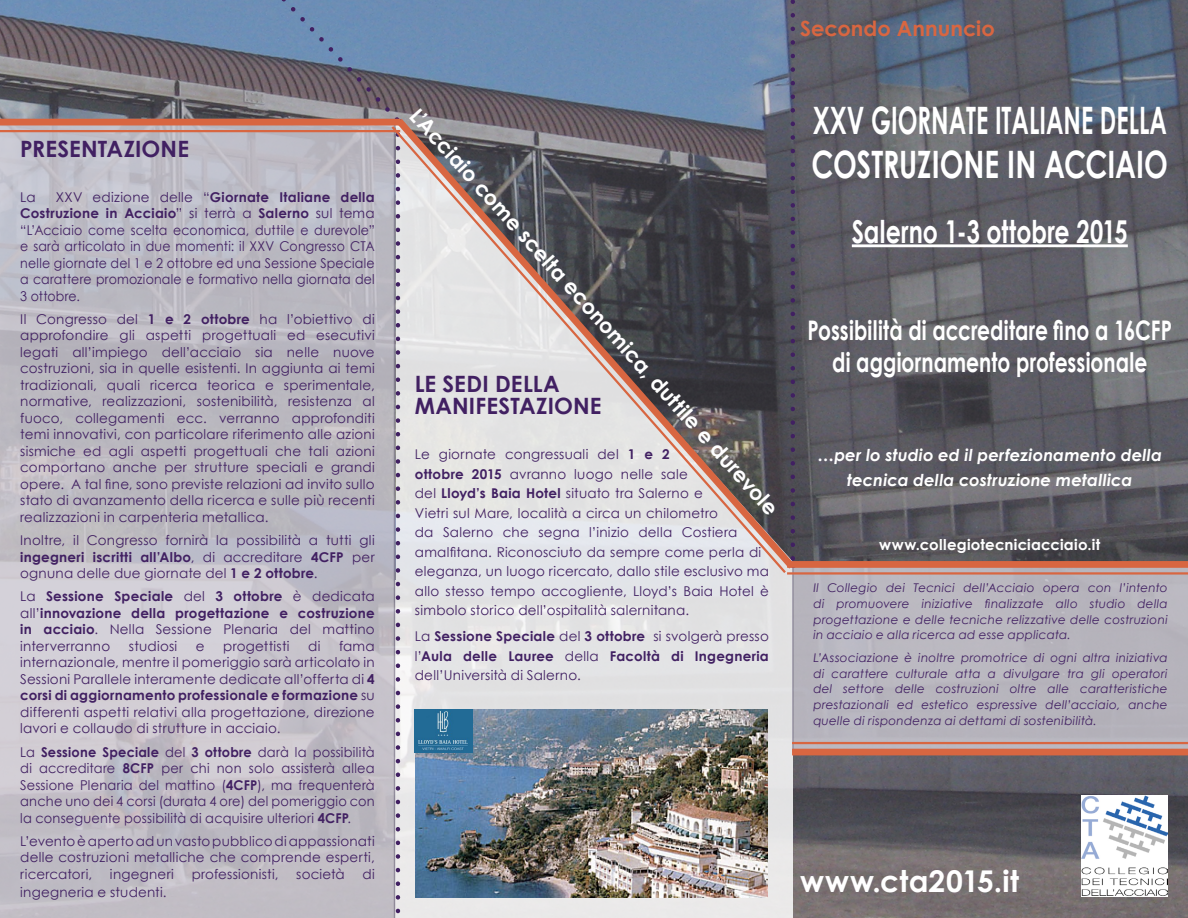
<style>
.page{position:relative;width:1188px;height:918px;background:#fff}
.page>*{position:absolute;margin:0;border:0;box-sizing:border-box;transform-origin:0 0}
.t1{font:700 37.8px/44.2px "Century Gothic";color:#fff;scale:.67 1}
.t2{font:700 31.5px "Century Gothic";color:#fff;scale:.75 1}
.t3{font:700 30px "Century Gothic";letter-spacing:.005em;color:#fff}
.t4{font:700 27px/32.2px "Century Gothic";letter-spacing:.005em;color:#fff;text-align:center;scale:.75 1}
.t5{font:700 22.5px/22.5px "Century Gothic";letter-spacing:.01em;color:#412062}
.t6{font:700 21px "Century Gothic";color:#fff}
.t7{font:700 21px "Century Gothic";color:#d86641}
.t8{font:italic 700 16.5px/24.8px "Century Gothic";letter-spacing:.01em;color:#fff;text-align:center}
.t9{font:700 15px "Century Gothic";letter-spacing:.015em;color:#fff}
.t10{font:13.5px/16.5px "Century Gothic";letter-spacing:.02em;color:#412062;text-align:justify}
.t11{font:700 13.5px/16.5px "Century Gothic";letter-spacing:.015em;color:#412062;text-align:justify}
.t12{font:13.5px/16.5px "Century Gothic";letter-spacing:.02em;color:#412062;text-align:justify;scale:.96 1}
.t13{font:italic 12px/15.8px "Century Gothic";letter-spacing:.02em;color:#412062;text-align:justify}
.s1{font-weight:700}
.s2{font-weight:400}
</style>
<div class="page">
<img style="left:0;top:0;width:1188px;height:918px">
<div style="left:395px;top:581px;width:398px;height:337px;background:#e2e3e5"></div>
<hr style="left:852px;top:244px;width:276px;height:3px;background:#fff">
<img style="left:1082px;top:795px;width:86px;height:102px">
<div style="left:792px;top:568px;width:396px;height:181px;background:#b7b4bd"></div>
<svg style="left:791px;top:0;width:4px;height:111px"></svg>
<svg style="left:237px;top:0;width:180px;height:918px"></svg>
<svg style="left:0;top:125px;width:395px;height:793px;fill:#bebcc4"></svg>
<svg style="left:390px;top:111px;width:411px;height:465px"></svg>
<hr style="left:0;top:130px;width:400px;height:2px;background:#d86641">
<div style="left:0;top:119px;width:400px;height:6px;background:#d86641"></div>
<img style="left:415px;top:709px;width:353px;height:189px">
<hr style="left:787px;top:572px;width:401px;height:3px;background:#d86641">
<div style="left:787px;top:561px;width:401px;height:7px;background:#d86641"></div>
<hr style="left:792px;top:742px;width:396px;height:2px;background:#d86641">
<div style="left:792px;top:749px;width:396px;height:6px;background:#d86641"></div>
<img style="left:415px;top:709px;width:58px;height:44px">
<h3 class="t5" style="left:20px;top:136px;width:170px">PRESENTAZIONE</h3>
<p class="t10" style="left:20px;top:188px;width:17px">La</p>
<p class="t10" style="left:20px;top:188px;width:356px;text-indent:36px">XXV edizione delle “<span class="s1">Giornate Italiane della Costruzione in Acciaio</span>” si terrà a <span class="s1">Salerno</span> sul tema “L’Acciaio come scelta economica, duttile e durevole” e sarà articolato in due momenti: il XXV Congresso CTA nelle giornate del 1 e 2 ottobre ed una Sessione Speciale a carattere promozionale e formativo nella giornata del 3 ottobre.</p>
<p class="t10" style="left:20px;top:311px;width:356px">Il Congresso del <span class="s1">1 e 2 ottobre</span> ha l’obiettivo di approfondire gli aspetti progettuali ed esecutivi legati all’impiego dell’acciaio sia nelle nuove costruzioni, sia in quelle esistenti. In aggiunta ai temi tradizionali, quali ricerca teorica e sperimentale, normative, realizzazioni, sostenibilità, resistenza al fuoco, collegamenti ecc. verranno approfonditi temi innovativi, con particolare riferimento alle azioni sismiche ed agli aspetti progettuali che tali azioni comportano anche per strutture speciali e grandi opere. A tal fine, sono previste relazioni ad invito sullo stato di avanzamento della ricerca e sulle più recenti realizzazioni in carpenteria metallica.</p>
<p class="t10" style="left:20px;top:532px;width:356px">Inoltre, il Congresso fornirà la possibilità a tutti gli <span class="s1">ingegneri iscritti all’Albo</span>, di accreditare <span class="s1">4CFP</span> per ognuna delle due giornate del <span class="s1">1 e 2 ottobre</span>.</p>
<p class="t11" style="left:20px;top:588px;width:356px"><span class="s2">La</span> Sessione Speciale <span class="s2">del</span> 3 ottobre <span class="s2">è dedicata all’</span>innovazione della progettazione e costruzione in acciaio<span class="s2">. Nella Sessione Plenaria del mattino interverranno</span></p>
<p class="t10" style="left:20px;top:638px;width:356px;text-indent:319px">fama internazionale, mentre il pomeriggio sarà articolato in Sessioni Parallele interamente dedicate all’offerta di <span class="s1">4 corsi di aggiornamento professionale e formazione</span> su differenti aspetti relativi alla progettazione, direzione lavori e collaudo di strutture in acciaio.</p>
<p class="t12" style="left:20px;top:743px;width:371px">La <span class="s1">Sessione Speciale</span> del <span class="s1">3 ottobre</span> darà la possibilità di accreditare <span class="s1">8CFP</span> per chi non solo assisterà allea Sessione Plenaria del mattino (<span class="s1">4CFP</span>), ma frequenterà anche uno dei 4 corsi (durata 4 ore) del pomeriggio con la conseguente possibilità di acquisire ulteriori <span class="s1">4CFP</span>.</p>
<p class="t10" style="left:20px;top:833px;width:356px">L’evento è aperto ad un vasto pubblico di appassionati delle costruzioni metalliche che comprende esperti, ricercatori,</p>
<p class="t10" style="left:129px;top:638px;width:50px">studiosi</p>
<p class="t10" style="left:196px;top:638px;width:10px">e</p>
<p class="t10" style="left:223px;top:638px;width:68px">progettisti</p>
<p class="t10" style="left:308px;top:638px;width:14px">di</p>
<p class="t10" style="left:110px;top:866px;width:66px">ingegneri</p>
<p class="t10" style="left:192px;top:866px;width:88px">professionisti,</p>
<p class="t10" style="left:296px;top:866px;width:50px">società</p>
<p class="t10" style="left:362px;top:866px;width:14px">di</p>
<p class="t10" style="left:20px;top:884px;width:148px">ingegneria e studenti.</p>
<h3 class="t7" style="left:800px;top:12px;width:196px">Secondo Annuncio</h3>
<h3 class="t6" style="left:426px;top:101px;width:540px;rotate:48deg">L’Acciaio come scelta economica, duttile e durevole</h3>
<h3 class="t5" style="left:415px;top:371px;width:188px">LE SEDI DELLA<br>MANIFESTAZIONE</h3>
<p class="t10" style="left:415px;top:444px;width:356px;line-height:19.5px;text-align:left">Le giornate congressuali del <span class="s1">1 e 2<br>ottobre 2015</span> avranno luogo nelle sale<br>del <span class="s1">Lloyd’s Baia Hotel</span> situato tra Salerno e<br>Vietri sul Mare, località a circa un chilometro<br>da Salerno che segna l’inizio della Costiera amalfitana. Riconosciuto da sempre come perla di eleganza, un luogo ricercato, dallo stile esclusivo ma allo stesso tempo accogliente, Lloyd’s Baia Hotel è simbolo storico dell’ospitalità salernitana.</p>
<p class="t11" style="left:415px;top:626px;width:356px;line-height:19.5px"><span class="s2">La</span> Sessione Speciale <span class="s2">del</span> 3 ottobre <span class="s2">si svolgerà presso l’</span>Aula delle Lauree <span class="s2">della</span> Facoltà di Ingegneria <span class="s2">dell’Università di Salerno.</span></p>
<h1 class="t1" style="left:812px;top:97px;width:533px">XXV GIORNATE ITALIANE DELLA<br>COSTRUZIONE IN ACCIAIO</h1>
<h2 class="t2" style="left:852px;top:208px;width:369px">Salerno 1-3 ottobre 2015</h2>
<h3 class="t4" style="left:807px;top:313px;width:488px">Possibilità di accreditare fino a 16CFP di aggiornamento professionale</h3>
<p class="t8" style="left:818px;top:442px;width:346px">…per lo studio ed il perfezionamento della tecnica della costruzione metallica</p>
<p class="t9" style="left:879px;top:534px;width:223px">www.collegiotecniciacciaio.it</p>
<p class="t13" style="left:813px;top:580px;width:356px">Il Collegio dei Tecnici dell’Acciaio opera con l’intento di promuovere iniziative finalizzate allo studio della progettazione e delle tecniche relizzative delle costruzioni in acciaio e alla ricerca ad esse applicata.</p>
<p class="t13" style="left:813px;top:650px;width:356px">L’Associazione è inoltre promotrice di ogni altra iniziativa di carattere culturale atta a divulgare tra gli operatori del settore delle costruzioni oltre alle caratteristiche prestazionali ed estetico espressive dell’acciaio, anche quelle di rispondenza ai dettami di sostenibilità.</p>
<h3 class="t3" style="left:800px;top:858px;width:220px">www.cta2015.it</h3>
</div>
